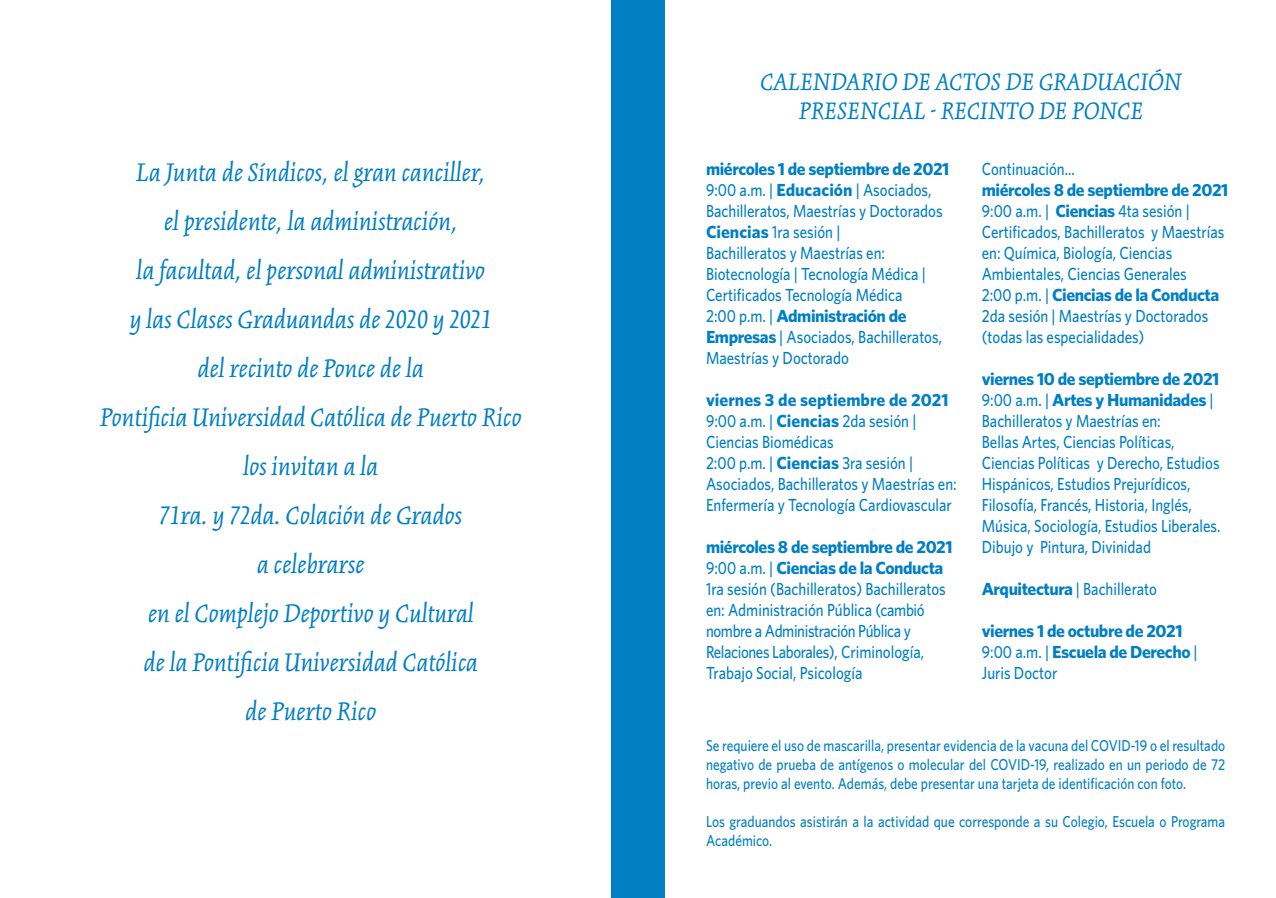
<style>
.page{position:relative;width:1276px;height:898px;background:#fff}
.page>*{position:absolute;margin:0;border:0;box-sizing:border-box;transform-origin:0 0}
.t1{font:italic 28px/49px "Kinesis Pro 3";color:#007fc4;text-align:center}
.t2{font:italic 26.25px/29.8px "Kinesis Pro 3";color:#007fc4;text-align:center}
.t3{font:500 17.5px/21px "Whitney";color:#007fc4;scale:.85 1}
.t4{font:700 17.5px/21px "Whitney";letter-spacing:-.025em;color:#007fc4}
.t5{font:500 15.75px/18.9px "Whitney";color:#007fc4;text-align:justify;scale:.85 1}
.s1{font-weight:700}
.s2{font-weight:500}
</style>
<div class="page">
<div style="left:611px;top:0;width:54px;height:898px;background:#007fc4"></div>
<p class="t1" style="left:100px;top:148px;width:423px">La Junta de Síndicos, el gran canciller,<br>el presidente, la administración,<br>la facultad, el personal administrativo<br>y las Clases Graduandas de 2020 y 2021<br>del recinto de Ponce de la<br>Pontificia Universidad Católica de Puerto Rico los invitan a la<br>71ra. y 72da. Colación de Grados<br>a celebrarse<br>en el Complejo Deportivo y Cultural<br>de la Pontificia Universidad Católica<br>de Puerto Rico</p>
<h2 class="t2" style="left:761px;top:66px;width:423px">CALENDARIO DE ACTOS DE GRADUACIÓN<br>PRESENCIAL - RECINTO DE PONCE</h2>
<p class="t3" style="left:706px;top:158px;width:288px"><span class="s1">miércoles 1 de septiembre de 2021<br></span>9:00 a.m. | <span class="s1">Educación</span> | Asociados,<br>Bachilleratos, Maestrías y Doctorados<br><span class="s1">Ciencias</span> 1ra sesión |<br>Bachilleratos y Maestrías en:<br>Biotecnología | Tecnología Médica |<br>Certificados Tecnología Médica<br>2:00 p.m. | <span class="s1">Administración de<br>Empresas</span> | Asociados, Bachilleratos,<br>Maestrías y Doctorado</p>
<p class="t3" style="left:706px;top:389px;width:296px"><span class="s1">viernes 3 de septiembre de 2021<br></span>9:00 a.m. | <span class="s1">Ciencias</span> 2da sesión | Ciencias Biomédicas<br>2:00 p.m. | <span class="s1">Ciencias</span> 3ra sesión | Asociados, Bachilleratos y Maestrías en:<br>Enfermería y Tecnología Cardiovascular</p>
<p class="t3" style="left:706px;top:536px;width:292px"><span class="s1">miércoles 8 de septiembre de 2021<br></span>9:00 a.m. | <span class="s1">Ciencias de la Conducta </span>1ra sesión (Bachilleratos) Bachilleratos en: Administración Pública (cambió nombre a Administración Pública y Relaciones Laborales), Criminología, Trabajo Social, Psicología</p>
<p class="t3" style="left:982px;top:158px;width:111px">Continuación...</p>
<p class="t3" style="left:982px;top:179px;width:292px"><span class="s1">miércoles 8 de septiembre de 2021<br></span>9:00 a.m. | <span class="s1">Ciencias</span> 4ta sesión | Certificados, Bachilleratos y Maestrías en: Química, Biología, Ciencias Ambientales, Ciencias Generales<br>2:00 p.m. | <span class="s1">Ciencias de la Conducta </span>2da sesión | Maestrías y Doctorados (todas las especialidades)</p>
<p class="t3" style="left:982px;top:368px;width:282px"><span class="s1">viernes 10 de septiembre de 2021<br></span>9:00 a.m. | <span class="s1">Artes y Humanidades</span> | Bachilleratos y Maestrías en:<br>Bellas Artes, Ciencias Políticas, Ciencias Políticas y Derecho, Estudios Hispánicos, Estudios Prejurídicos, Filosofía, Francés, Historia, Inglés, Música, Sociología, Estudios Liberales.<br>Dibujo y Pintura, Divinidad</p>
<p class="t3" style="left:982px;top:578px;width:208px"><span class="s1">Arquitectura</span> | Bachillerato</p>
<p class="t4" style="left:982px;top:620px;width:217px">viernes 1 de octubre de 2021<br><span class="s2">9:00 a.m. |</span> Escuela de Derecho <span class="s2">|<br>Juris Doctor</span></p>
<p class="t5" style="left:706px;top:736px;width:612px">Se requiere el uso de mascarilla, presentar evidencia de la vacuna del COVID-19 o el resultado negativo de prueba de antígenos o molecular del COVID-19, realizado en un periodo de 72 horas, previo al evento. Además, debe presentar una tarjeta de identificación con foto.</p>
<p class="t5" style="left:706px;top:812px;width:612px">Los graduandos asistirán a la actividad que corresponde a su Colegio, Escuela o Programa<br>Académico.</p>
</div>
